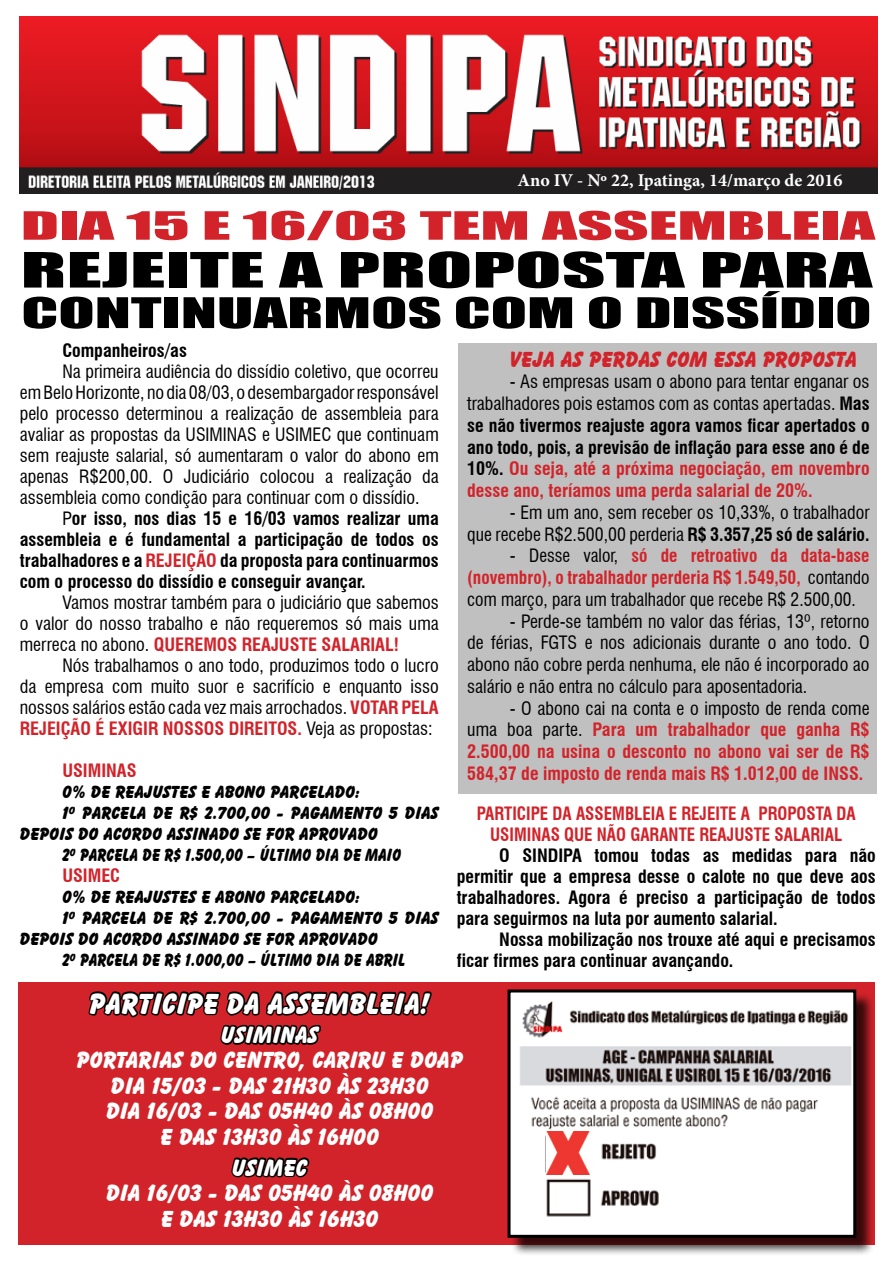
<style>
.page{position:relative;width:893px;height:1263px;background:#fff}
.page>*{position:absolute;margin:0;border:0;box-sizing:border-box;transform-origin:0 0}
.t1{font:45px "Impact";color:#000;scale:1.89 1}
.t2{font:39px "Impact";color:#000;scale:1.71 1}
.t3{font:36px "Impact";color:#d2232a;scale:1.92 1}
.t4{font:800 30px "Balloon BT";color:#fff}
.t5{font:800 24px/25.5px "Balloon BT";color:#fff;text-align:center}
.t6{font:800 22.5px "Balloon BT";color:#d2232a}
.t7{font:condensed 18px/21px "Swiss 721 BT";color:#000;text-align:justify}
.t8{font:700 condensed 18px/21px "Swiss 721 BT";color:#000;text-align:justify}
.t9{font:700 condensed 18px/21.8px "Swiss 721 BT";color:#d2232a;text-align:justify}
.t10{font:800 18px "Balloon BT";color:#000}
.t11{font:700 condensed 18px "Swiss 721 BT";color:#d2232a;scale:.94 1}
.t12{font:800 18px "Balloon BT";color:#000;scale:.9 1}
.t13{font:700 18px "Minion Pro";color:#fff}
.s1{font-weight:400}
.s2{color:#d2232a}
.s3{font-weight:700;color:#d2232a}
.s4{font-weight:400;color:#000}
.s5{font-weight:700}
</style>
<div class="page">
<img style="left:19px;top:17px;width:858px;height:176px">
<div style="left:19px;top:982px;width:856px;height:263px;background:#d2232a"></div>
<svg style="left:88px;top:991px;width:344px;height:54px"></svg>
<svg style="left:231px;top:1157px;width:79px;height:21px;background:#39090b"></svg>
<div style="left:510px;top:992px;width:365px;height:264px;background:#000;opacity:.75"></div>
<img style="left:512px;top:993px;width:340px;height:241px">
<div style="left:508px;top:989px;width:348px;height:249px;border:3px solid #000"></div>
<img style="left:547px;top:1132px;width:42px;height:42px">
<div style="left:458px;top:343px;width:419px;height:450px;background:#c0c0c0"></div>
<p class="t13" style="left:518px;top:168px;width:326px">Ano IV - Nº 22, Ipatinga, 14/março de 2016</p>
<h3 class="t3" style="left:21px;top:198px;width:446px">DIA 15 E 16/03 TEM ASSEMBLEIA</h3>
<h1 class="t1" style="left:21px;top:235px;width:309px">REJEITE A PROPOSTA</h1>
<h1 class="t1" style="left:699px;top:235px;width:93px">PARA</h1>
<h2 class="t2" style="left:21px;top:282px;width:496px">CONTINUARMOS COM O DISSÍDIO</h2>
<p class="t8" style="left:62px;top:339px;width:126px">Companheiros/as</p>
<p class="t7" style="left:20px;top:360px;width:420px;text-indent:43px">Na primeira audiência do dissídio coletivo, que ocorreu em Belo Horizonte, no dia 08/03, o desembargador responsável pelo processo determinou a realização de assembleia para avaliar as propostas da USIMINAS e USIMEC que continuam sem reajuste salarial, só aumentaram o valor do abono em apenas R$200,00. O Judiciário colocou a realização da assembleia como condição para continuar com o dissídio.</p>
<p class="t8" style="left:20px;top:508px;width:420px;text-indent:43px"><span class="s1">P</span>or isso, nos dias 15 e 16/03 vamos realizar uma assembleia e é fundamental a participação de todos os trabalhadores e a <span class="s2">rejeição</span> da proposta para continuarmos com o processo do dissídio e conseguir avançar.</p>
<p class="t7" style="left:20px;top:592px;width:420px;text-indent:43px">Vamos mostrar também para o judiciário que sabemos o valor do nosso trabalho e não requeremos só mais uma merreca no abono. <span class="s3">Queremos reajuste salarial!</span></p>
<p class="t7" style="left:20px;top:655px;width:420px;text-indent:43px">Nós trabalhamos o ano todo, produzimos todo o lucro da empresa com muito suor e sacrifício e enquanto isso nossos salários estão cada vez mais arrochados. <span class="s3">Votar pela REJEIÇÃO</span></p>
<p class="t9" style="left:96px;top:717px;width:338px">é exigir nossos direitos. <span class="s4">Veja as propostas:</span></p>
<p class="t9" style="left:62px;top:759px;width:11px">USIMINAS</p>
<p class="t10" style="left:62px;top:781px;width:299px">0% DE REAJUSTES E ABONO PARCELADO:</p>
<p class="t10" style="left:62px;top:802px;width:378px">1º PARCELA DE R$ 2.700,00 - PAGAMENTO 5 DIAS</p>
<p class="t10" style="left:20px;top:823px;width:360px">DEPOIS DO ACORDO ASSINADO SE FOR APROVADO</p>
<p class="t12" style="left:62px;top:843px;width:378px">2º PARCELA DE R$ 1.500,00 – ÚLTIMO DIA DE MAIO</p>
<p class="t9" style="left:62px;top:864px;width:11px">USIME</p>
<p class="t9" style="left:110px;top:864px;width:11px">C</p>
<p class="t10" style="left:62px;top:885px;width:299px">0% DE REAJUSTES E ABONO PARCELADO:</p>
<p class="t10" style="left:62px;top:906px;width:378px">1º PARCELA DE R$ 2.700,00 - PAGAMENTO 5 DIAS</p>
<p class="t10" style="left:20px;top:928px;width:360px">DEPOIS DO ACORDO ASSINADO SE FOR APROVADO</p>
<p class="t12" style="left:62px;top:948px;width:383px">2º PARCELA DE R$ 1.000,00 – ÚLTIMO DIA DE ABRIL</p>
<h3 class="t4" style="left:89px;top:985px;width:342px">PARTICIPE DA ASSEMBLEIA!</h3>
<p class="t6" style="left:510px;top:345px;width:349px">VEJA AS PERDAS COM ESSA PROPOSTA</p>
<p class="t8" style="left:467px;top:371px;width:404px;line-height:21.8px;text-indent:43px"><span class="s1">- As empresas usam o abono para tentar enganar os trabalhadores pois estamos com as contas apertadas.</span> Mas se não tivermos reajuste agora vamos ficar apertados o ano todo, pois, a previsão de inflação para esse ano é de 10%. <span class="s2">Ou seja, até a próxima negociação, em novembro desse ano, teríamos uma perda salarial de 20%.</span></p>
<p class="t7" style="left:467px;top:501px;width:404px;line-height:21.8px;text-align:right">- Em um ano, sem receber os 10,33%, o trabalhador<br>que recebe R$2.500,00 perderia <span class="s5">R$ 3.357,25 só de salário.</span></p>
<p class="t9" style="left:467px;top:545px;width:404px;text-indent:43px"><span class="s4">- Desse valor,</span> só de retroativo da data-base (novembro), o trabalhador perderia R$ 1.549,50, <span class="s4">contando com março, para um trabalhador que recebe R$ 2.500,00.</span></p>
<p class="t7" style="left:467px;top:610px;width:404px;line-height:21.8px;text-indent:43px">- Perde-se também no valor das férias, 13º, retorno de férias, FGTS e nos adicionais durante o ano todo. O abono não cobre perda nenhuma, ele não é incorporado ao salário e não entra no cálculo para aposentadoria.</p>
<p class="t9" style="left:467px;top:697px;width:404px;text-indent:43px"><span class="s4">- O abono cai na conta e o imposto de renda come uma boa parte.</span> Para um trabalhador que ganha R$ 2.500,00 na usina o desconto no abono vai ser de R$ 584,37 de imposto de renda mais R$ 1.012,00 de INSS</p>
<p class="t9" style="left:859px;top:762px;width:6px">.</p>
<p class="t11" style="left:477px;top:803px;width:10px">PARTI</p>
<p class="t11" style="left:517px;top:803px;width:74px">CIPE DAASSEM</p>
<p class="t11" style="left:625px;top:803px;width:19px">BLEIA</p>
<p class="t11" style="left:669px;top:803px;width:23px">E REJEITE</p>
<p class="t11" style="left:741px;top:803px;width:30px">A PROPOSTA</p>
<p class="t11" style="left:836px;top:803px;width:11px">DA</p>
<p class="t11" style="left:490px;top:824px;width:11px">USIMINAS</p>
<p class="t11" style="left:564px;top:824px;width:46px">QUE NÃO</p>
<p class="t11" style="left:630px;top:824px;width:11px">GARANTE</p>
<p class="t11" style="left:699px;top:824px;width:11px">REAJUSTE</p>
<p class="t11" style="left:774px;top:824px;width:10px">SALARIAL</p>
<p class="t8" style="left:499px;top:845px;width:33px">O SINDIPA</p>
<p class="t8" style="left:457px;top:845px;width:420px;text-indent:138px">tomou todas as medidas para não permitir que a empresa desse o calote no que deve aos trabalhadores. Agora é preciso a participação de todos para seguirmos na luta por aumento salarial.</p>
<p class="t8" style="left:457px;top:929px;width:420px;text-indent:43px">Nossa mobilização nos trouxe até aqui e precisamos ficar firmes para continuar avançando.</p>
<h3 class="t5" style="left:77px;top:1022px;width:388px">USIMINAS<br>PORTARIAS DO CENTRO, CARIRU E DOAP<br>DIA 15/03 - DAS 21H30 ÀS 23H30<br>DIA 16/03 - DAS 05H40 ÀS 08H00<br>E DAS 13H30 ÀS 16H00</h3>
<h3 class="t5" style="left:106px;top:1154px;width:329px">USIMEC<br>DIA 16/03 - DAS 05H40 ÀS 08H00<br>E DAS 13H30 ÀS 16H30</h3>
</div>
